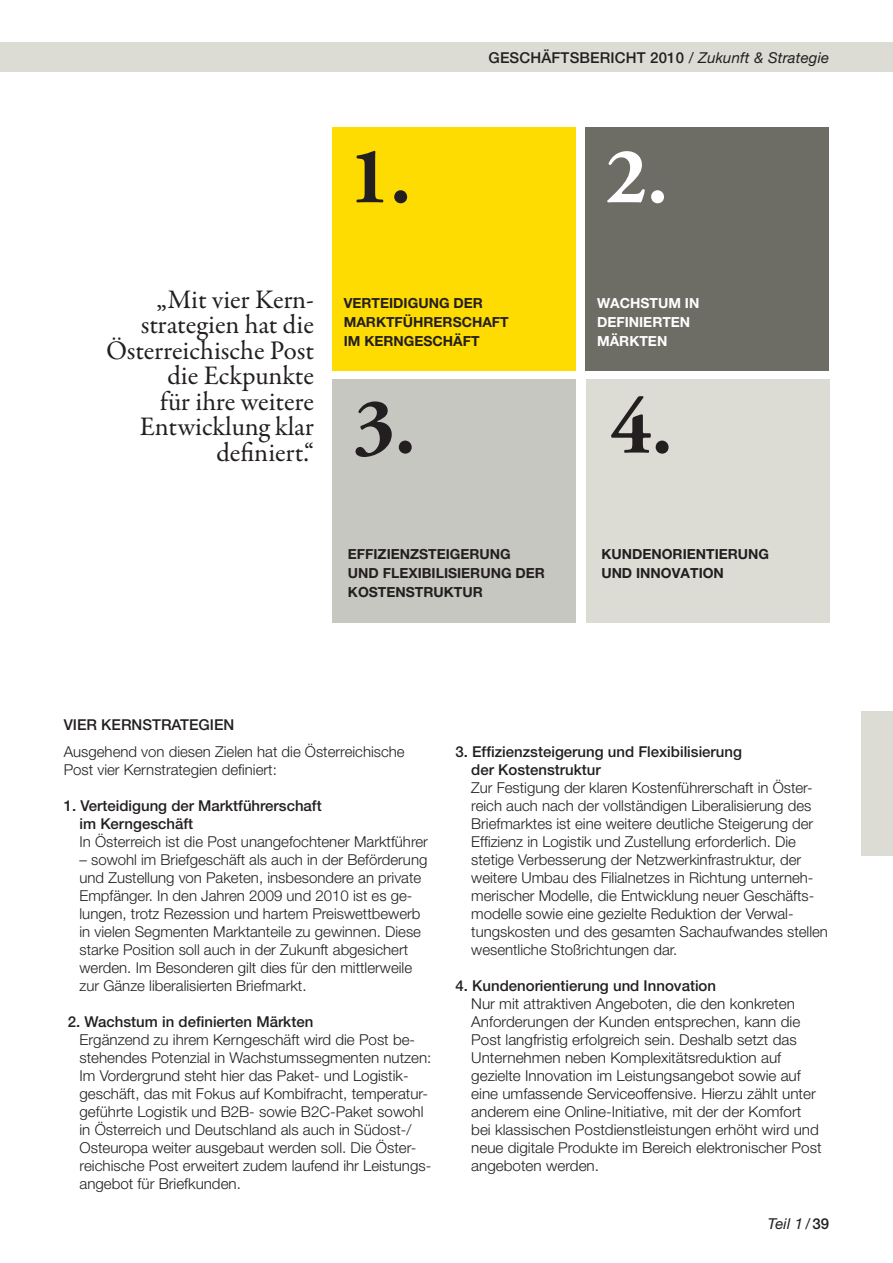
<style>
.page{position:relative;width:893px;height:1263px;background:#fff}
.page>*{position:absolute;margin:0;border:0;box-sizing:border-box;transform-origin:0 0}
.t1{font:700 79.8px "Adobe Garamond Pro";color:#231f20}
.t2{font:700 79.8px "Adobe Garamond Pro";color:#fff}
.t3{font:27px/25.5px "Garamond Premr Pro";letter-spacing:-.005em;color:#231f20;text-align:right}
.t4{font:300 15px/18px "Helvetica Neue";color:#231f20}
.t5{font:500 15px/18px "Helvetica Neue";letter-spacing:.01em;color:#231f20}
.t6{font:italic 15px "Helvetica Neue";color:#231f20}
.t7{font:700 13.95px/19.4px "Helvetica Neue LT Pro";color:#231f20}
.t8{font:700 13.95px/19.4px "Helvetica Neue LT Pro";color:#fff}
.s1{font-weight:400;font-style:italic}
.s2{font-weight:500}
.s3{font-weight:300}
.s4{font-weight:500;font-style:normal}
</style>
<div class="page">
<div style="left:0;top:43px;width:893px;height:29px;background:#dcdcd4"></div>
<div style="left:861px;top:711px;width:32px;height:144px;background:#dcdcd4"></div>
<div style="left:332px;top:127px;width:243px;height:243px;background:#ffdc01"></div>
<div style="left:585px;top:127px;width:244px;height:243px;background:#6d6d65"></div>
<div style="left:333px;top:379px;width:243px;height:244px;background:#c7c7c1"></div>
<div style="left:586px;top:379px;width:243px;height:244px;background:#dcdcd4"></div>
<p class="t5" style="left:488px;top:48px;width:342px">Geschäftsbericht 2010 <span class="s1">/ Zukunft &amp; Strategie</span></p>
<p class="t1" style="left:349px;top:130px;width:64px">1.</p>
<p class="t2" style="left:606px;top:130px;width:64px">2.</p>
<p class="t3" style="left:106px;top:287px;width:210px">„Mit vier Kern&shy;strategien hat die<br>Österreichische Post die Eckpunkte<br>für ihre weitere<br>Entwicklung klar definiert.“</p>
<p class="t7" style="left:344px;top:293px;width:166px">VERTEIDIGUNG DER<br>MARKTFÜHRERSCHAFT<br>IM KERNGESCHÄFT</p>
<p class="t8" style="left:597px;top:293px;width:104px">WACHSTUM IN<br>DEFINIERTEN<br>MÄRKTEN</p>
<p class="t1" style="left:353px;top:381px;width:64px">3.</p>
<p class="t1" style="left:610px;top:381px;width:64px">4.</p>
<p class="t7" style="left:348px;top:544px;width:198px">EFFIZIENZSTEIGERUNG<br>UND FLEXIBILISIERUNG DER<br>KOSTENSTRUKTUR</p>
<p class="t7" style="left:601px;top:544px;width:169px">KUNDENORIENTIERUNG<br>UND INNOVATION</p>
<p class="t4" style="left:64px;top:711px;width:342px;line-height:27px"><span class="s2">Vier Kernstrateg ien<br></span>Ausgehend von diesen Zielen hat die Österreichische</p>
<p class="t4" style="left:64px;top:760px;width:215px">Post vier Kernstrategien definiert:</p>
<p class="t5" style="left:80px;top:797px;width:350px;text-indent:-16px">1. Verteidigung der Marktführerschaft<br>im Kerngeschäft<br><span class="s3">In Österreich ist die Post unangefochtener Marktführer</span></p>
<p class="t4" style="left:80px;top:850px;width:349px">– sowohl im Briefgeschäft als auch in der Beförderung und Zustellung von Paketen, insbesondere an private Empfänger. In den Jahren 2009 und 2010 ist es ge&shy;lungen, trotz Rezession und hartem Preiswettbewerb in vielen Segmenten Marktanteile zu gewinnen. Diese starke Position soll auch in der Zukunft abgesichert werden. Im Besonderen gilt dies für den mittlerweile zur Gänze liberalisierten Briefmarkt.</p>
<p class="t4" style="left:80px;top:1012px;width:353px;text-indent:-12px"><span class="s2">2. Wachstum in definierten Märkten<br></span>Ergänzend zu ihrem Kerngeschäft wird die Post be&shy;stehendes Potenzial in Wachstumssegmenten nutzen:<br>Im Vordergrund steht hier das Paket- und Logistik&shy;geschäft, das mit Fokus auf Kombifracht, temperatur&shy;geführte Logistik und B2B- sowie B2C-Paket sowohl in Österreich und Deutschland als auch in Südost-/ Osteuropa weiter ausgebaut werden soll. Die Öster&shy;reichische Post erweitert zudem laufend ihr Leistungs&shy;angebot für Briefkunden.</p>
<p class="t4" style="left:471px;top:742px;width:358px;text-indent:-16px"><span class="s2">3. Effizienzsteigerung und Flexibilisierung<br>der Kostenstruktur<br></span>Zur Festigung der klaren Kostenführerschaft in Öster&shy;reich auch nach der vollständigen Liberalisierung des Briefmarktes ist eine weitere deutliche Steigerung der Effizienz in Logistik und Zustellung erforderlich. Die stetige Verbesserung der Netzwerkinfrastruktur, der weitere Umbau des Filialnetzes in Richtung unterneh&shy;merischer Modelle, die Entwicklung neuer Geschäfts&shy;modelle sowie eine gezielte Reduktion der Verwal&shy;tungskosten und des gesamten Sachaufwandes stellen wesentliche Stoßrichtungen dar.</p>
<p class="t4" style="left:471px;top:976px;width:352px;text-indent:-16px"><span class="s2">4. Kundenorientierung und Innovation<br></span>Nur mit attraktiven Angeboten, die den konkreten Anforderungen der Kunden entsprechen, kann die Post langfristig erfolgreich sein. Deshalb setzt das Unternehmen neben Komplexitätsreduktion auf gezielte Innovation im Leistungsangebot sowie auf eine umfassende Serviceoffensive. Hierzu zählt unter anderem eine Online-Initiative, mit der der Komfort bei klassischen Postdienstleistungen erhöht wird und neue digitale Produkte im Bereich elektronischer Post angeboten werden.</p>
<p class="t6" style="left:768px;top:1215px;width:63px">Teil 1 / <span class="s4">39</span></p>
</div>
